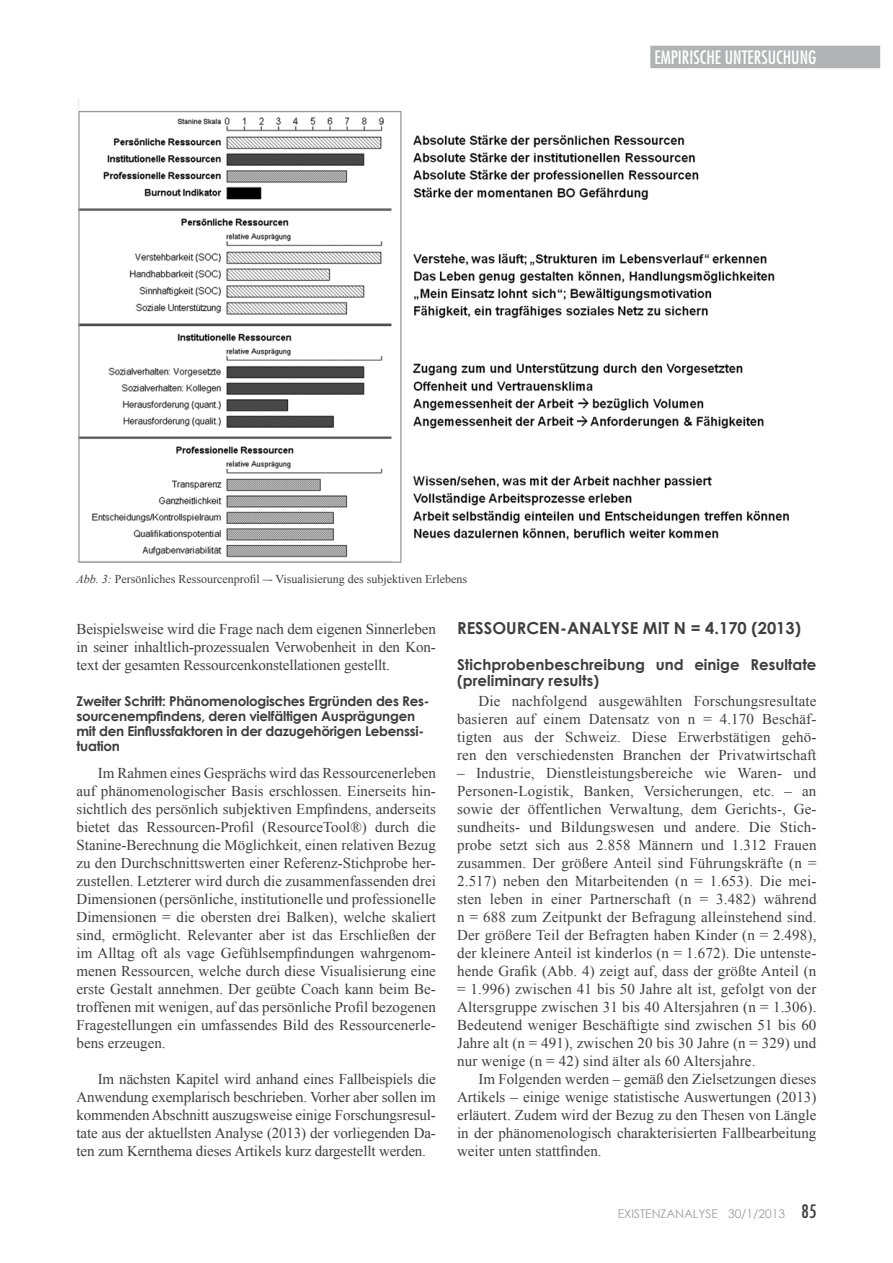
<style>
.page{position:relative;width:893px;height:1263px;background:#fff}
.page>*{position:absolute;margin:0;border:0;box-sizing:border-box;transform-origin:0 0}
.t1{font:condensed 18px "Futura Std";color:#fff}
.t2{font:700 16.5px "Century Gothic";color:#3e3d40}
.t3{font:15px/18px "Times New Roman";color:#3e3d40;text-align:justify}
.t4{font:700 15px/16.5px "Century Gothic";color:#3e3d40}
.t5{font:700 13.5px/15px "Century Gothic";letter-spacing:-.02em;color:#3e3d40}
.t6{font:12px "Times New Roman";color:#3e3d40}
.t7{font:12px "Century Gothic";color:#9c9e9f}
.s1{font-style:italic}
.s2{font-family:"Futura Std";font-stretch:condensed;font-size:18px;color:#3e3d40}
</style>
<div class="page">
<div style="left:650px;top:46px;width:230px;height:22px;background:#b1b3b4"></div>
<img style="left:77px;top:98px;width:712px;height:464px">
<p class="t1" style="left:655px;top:46px;width:163px">EMPIRISCHE UNTERSUCHUNG</p>
<p class="t6" style="left:77px;top:571px;width:392px"><span class="s1">Abb. 3:</span> Persönliches Ressourcenprofil –- Visualisierung des subjektiven Erlebens</p>
<p class="t3" style="left:77px;top:619px;width:361px">Beispielsweise wird die Frage nach dem eigenen Sinnerleben in seiner inhaltlich-prozessualen Verwobenheit in den Kon&shy;text der gesamten Ressourcenkonstellationen gestellt.</p>
<p class="t5" style="left:77px;top:693px;width:354px">Zweiter Schritt: Phänomenologisches Ergründen des Res&shy;sourcenempfindens, deren vielfältigen Ausprägungen mit den Einflussfaktoren in der dazugehörigen Lebenssi&shy;tuation</p>
<p class="t3" style="left:77px;top:763px;width:361px;text-indent:21px">Im Rahmen eines Gesprächs wird das Ressourcenerleben auf phänomenologischer Basis erschlossen. Einerseits hin&shy;sichtlich des persönlich subjektiven Empfindens, anderseits bietet das Ressourcen-Profil (ResourceTool®) durch die Stanine-Berechnung die Möglichkeit, einen relativen Bezug zu den Durchschnittswerten einer Referenz-Stichprobe her&shy;zustellen. Letzterer wird durch die zusammenfassenden drei Dimensionen (persönliche, institutionelle und professionelle Dimensionen = die obersten drei Balken), welche skaliert sind, ermöglicht. Relevanter aber ist das Erschließen der im Alltag oft als vage Gefühlsempfindungen wahrgenom&shy;menen Ressourcen, welche durch diese Visualisierung eine erste Gestalt annehmen. Der geübte Coach kann beim Be&shy;troffenen mit wenigen, auf das persönliche Profil bezogenen Fragestellungen ein umfassendes Bild des Ressourcenerle&shy;bens erzeugen.</p>
<p class="t3" style="left:77px;top:1069px;width:361px;text-indent:21px">Im nächsten Kapitel wird anhand eines Fallbeispiels die Anwendung exemplarisch beschrieben. Vorher aber sollen im kommenden Abschnitt auszugsweise einige Forschungsresul&shy;tate aus der aktuellsten Analyse (2013) der vorliegenden Da&shy;ten zum Kernthema dieses Artikels kurz dargestellt werden.</p>
<p class="t2" style="left:457px;top:615px;width:345px">Ressou rcen-Analyse mit n = 4.170 (2013)</p>
<p class="t4" style="left:457px;top:655px;width:361px">Stichprobenbeschreibung und einige Resultate (preliminary results)</p>
<p class="t3" style="left:457px;top:691px;width:361px;text-indent:21px">Die nachfolgend ausgewählten Forschungsresultate basieren auf einem Datensatz von n = 4.170 Beschäf&shy;tigten aus der Schweiz. Diese Erwerbstätigen gehö&shy;ren den verschiedensten Branchen der Privatwirtschaft</p>
<p class="t3" style="left:457px;top:763px;width:361px">– Industrie, Dienstleistungsbereiche wie Waren- und Personen-Logistik, Banken, Versicherungen, etc. – an sowie der öffentlichen Verwaltung, dem Gerichts-, Ge&shy;sundheits- und Bildungswesen und andere. Die Stich&shy;probe setzt sich aus 2.858 Männern und 1.312 Frauen zusammen. Der größere Anteil sind Führungskräfte (n = 2.517) neben den Mitarbeitenden (n = 1.653). Die mei&shy;sten leben in einer Partnerschaft (n = 3.482) während n = 688 zum Zeitpunkt der Befragung alleinstehend sind.<br>Der größere Teil der Befragten haben Kinder (n = 2.498), der kleinere Anteil ist kinderlos (n = 1.672). Die untenste&shy;hende Grafik (Abb. 4) zeigt auf, dass der größte Anteil (n = 1.996) zwischen 41 bis 50 Jahre alt ist, gefolgt von der Altersgruppe zwischen 31 bis 40 Altersjahren (n = 1.306).<br>Bedeutend weniger Beschäftigte sind zwischen 51 bis 60<br>Jahre alt (n = 491), zwischen 20 bis 30 Jahre (n = 329) und nur wenige (n = 42) sind älter als 60 Altersjahre.</p>
<p class="t3" style="left:457px;top:1069px;width:361px;text-indent:21px">Im Folgenden werden – gemäß den Zielsetzungen dieses Artikels – einige wenige statistische Auswertungen (2013) erläutert. Zudem wird der Bezug zu den Thesen von Längle in der phänomenologisch charakterisierten Fallbearbeitung weiter unten stattfinden.</p>
<p class="t7" style="left:618px;top:1205px;width:200px">EXISTENZANALYSE 30/1/2013 <span class="s2">85</span></p>
</div>
